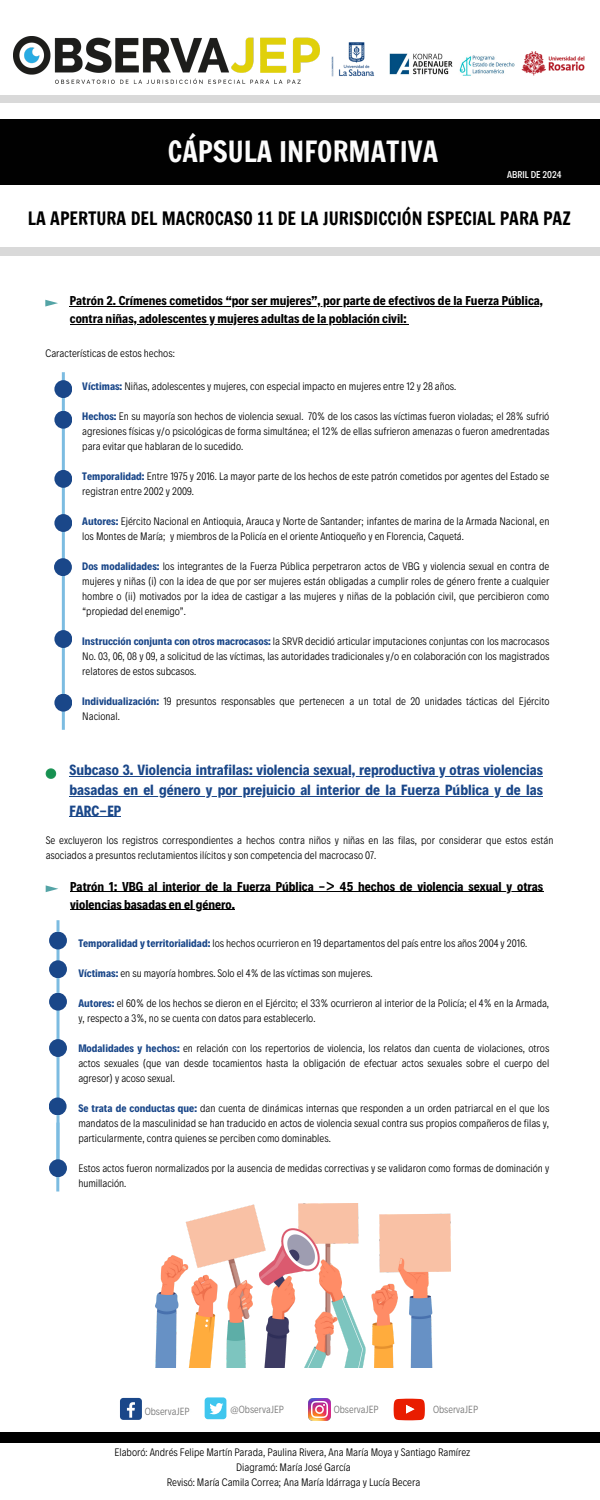
<style>
.page{position:relative;width:600px;height:1500px;background:#fff}
.page>*{position:absolute;margin:0;border:0;box-sizing:border-box;transform-origin:0 0}
.t1{font:28px "Francois One";color:#fcfcfc}
.t2{font:17.8px "Francois One";color:#000}
.t3{font:700 15px/20.2px "Decalotype";color:#1a4789;text-align:justify}
.t4{font:700 13px/18px "Decalotype";color:#000}
.t5{font:300 11px/15px "Decalotype";color:#000}
.t6{font:300 10.5px "Decalotype";color:#737373}
.t7{font:500 10px "Decalotype";color:#fcfcfc}
.s1{font-weight:700;color:#1a4789}
</style>
<div class="page">
<div style="left:0;top:96px;width:600px;height:6px;background:#d9d9d9"></div>
<img style="left:331px;top:42px;width:44px;height:35px">
<img style="left:521px;top:51px;width:64px;height:25px">
<div style="left:0;top:119px;width:600px;height:66px;background:#010101"></div>
<div style="left:0;top:247px;width:600px;height:8px;background:#d9d9d9"></div>
<img style="left:13px;top:37px;width:306px;height:46px">
<div style="left:0;top:1432px;width:600px;height:10px;background:#000"></div>
<div style="left:120px;top:1398px;width:22px;height:22px;background:#1a4789;border-radius:3px"></div>
<svg style="left:127px;top:1402px;width:8px;height:16px"></svg>
<div style="left:205px;top:1397px;width:21px;height:22px;background:#3fc6ee;border-radius:3px"></div>
<svg style="left:209px;top:1403px;width:14px;height:11px"></svg>
<img style="left:308px;top:1399px;width:22px;height:21px">
<svg style="left:394px;top:1399px;width:31px;height:21px"></svg>
<img style="left:389px;top:53px;width:125px;height:22px">
<svg style="left:45px;top:300px;width:13px;height:7px"></svg>
<hr style="left:62px;top:372px;width:3px;height:358px;background:#7cbce1">
<div style="left:54px;top:411px;width:18px;height:18px;background:#1a4789;border-radius:50%"></div>
<div style="left:54px;top:380px;width:18px;height:18px;background:#1a4789;border-radius:50%"></div>
<div style="left:54px;top:470px;width:18px;height:18px;background:#1a4789;border-radius:50%"></div>
<div style="left:54px;top:514px;width:18px;height:18px;background:#1a4789;border-radius:50%"></div>
<div style="left:54px;top:558px;width:18px;height:18px;background:#1a4789;border-radius:50%"></div>
<div style="left:54px;top:630px;width:18px;height:18px;background:#1a4789;border-radius:50%"></div>
<div style="left:54px;top:694px;width:18px;height:18px;background:#1a4789;border-radius:50%"></div>
<svg style="left:46px;top:768px;width:10px;height:11px"></svg>
<svg style="left:46px;top:885px;width:12px;height:7px"></svg>
<hr style="left:56px;top:1123px;width:3px;height:69px;background:#7cbce1">
<hr style="left:57px;top:920px;width:3px;height:257px;background:#7cbce1">
<div style="left:49px;top:960px;width:18px;height:18px;background:#1a4789;border-radius:50%"></div>
<div style="left:49px;top:932px;width:18px;height:17px;background:#1a4789;border-radius:50%"></div>
<div style="left:49px;top:993px;width:18px;height:18px;background:#1a4789;border-radius:50%"></div>
<div style="left:49px;top:1039px;width:18px;height:18px;background:#1a4789;border-radius:50%"></div>
<div style="left:49px;top:1097px;width:18px;height:18px;background:#1a4789;border-radius:50%"></div>
<div style="left:49px;top:1159px;width:18px;height:18px;background:#1a4789;border-radius:50%"></div>
<img style="left:156px;top:1203px;width:294px;height:164px">
<hr style="left:70px;top:306px;width:473px;height:1px;background:#000">
<hr style="left:70px;top:324px;width:337px;height:1px;background:#000">
<hr style="left:70px;top:776px;width:473px;height:1px;background:#1a4789">
<hr style="left:70px;top:796px;width:473px;height:1px;background:#1a4789">
<hr style="left:70px;top:816px;width:51px;height:1px;background:#1a4789">
<hr style="left:70px;top:892px;width:473px;height:1px;background:#000">
<hr style="left:70px;top:910px;width:165px;height:1px;background:#000">
<h1 class="t1" style="left:168px;top:131px;width:272px">CÁPSULA INFORMATIVA</h1>
<p class="t7" style="left:507px;top:168px;width:56px">ABRIL DE 2024</p>
<h2 class="t2" style="left:28px;top:206px;width:545px">LA APERTURA DEL MACROCASO 11 DE LA JURISDICCIÓN ESPECIAL PARA PAZ</h2>
<p class="t4" style="left:70px;top:291px;width:475px">Patrón 2. Crímenes cometidos “por ser mujeres”, por parte de efectivos de la Fuerza Pública, contra niñas, adolescentes y mujeres adultas de la población civil:</p>
<p class="t5" style="left:46px;top:345px;width:131px">Características de estos hechos:</p>
<p class="t5" style="left:82px;top:378px;width:376px"><span class="s1">Víctimas:</span> Niñas, adolescentes y mujeres, con especial impacto en mujeres entre 12 y 28 años.</p>
<p class="t5" style="left:82px;top:408px;width:469px;text-align:justify"><span class="s1">Hechos:</span> En su mayoría son hechos de violencia sexual. 70% de los casos las víctimas fueron violadas; el 28% sufrió agresiones físicas y/o psicológicas de forma simultánea; el 12% de ellas sufrieron amenazas o fueron amedrentadas para evitar que hablaran de lo sucedido.</p>
<p class="t5" style="left:82px;top:468px;width:469px"><span class="s1">Temporalidad:</span> Entre 1975 y 2016. La mayor parte de los hechos de este patrón cometidos por agentes del Estado se registran entre 2002 y 2009.</p>
<p class="t5" style="left:82px;top:513px;width:469px"><span class="s1">Autores:</span> Ejército Nacional en Antioquia, Arauca y Norte de Santander; infantes de marina de la Armada Nacional, en los Montes de María; y miembros de la Policía en el oriente Antioqueño y en Florencia, Caquetá.</p>
<p class="t5" style="left:82px;top:558px;width:469px;text-align:justify"><span class="s1">Dos modalidades:</span> los integrantes de la Fuerza Pública perpetraron actos de VBG y violencia sexual en contra de mujeres y niñas (i) con la idea de que por ser mujeres están obligadas a cumplir roles de género frente a cualquier hombre o (ii) motivados por la idea de castigar a las mujeres y niñas de la población civil, que percibieron como “propiedad del enemigo”.</p>
<p class="t5" style="left:82px;top:633px;width:469px;text-align:justify"><span class="s1">Instrucción conjunta con otros macrocasos:</span> la SRVR decidió articular imputaciones conjuntas con los macrocasos No. 03, 06, 08 y 09, a solicitud de las víctimas, las autoridades tradicionales y/o en colaboración con los magistrados relatores de estos subcasos.</p>
<p class="t5" style="left:82px;top:693px;width:469px"><span class="s1">Individualización:</span> 19 presuntos responsables que pertenecen a un total de 20 unidades tácticas del Ejército<br>Nacional.</p>
<h3 class="t3" style="left:70px;top:759px;width:475px">Subcaso 3. Violencia intrafilas: violencia sexual, reproductiva y otras violencias basadas en el género y por prejuicio al interior de la Fuerza Pública y de las FARC-EP</h3>
<p class="t5" style="left:46px;top:832px;width:509px">Se excluyeron los registros correspondientes a hechos contra niños y niñas en las filas, por considerar que estos están asociados a presuntos reclutamientos ilícitos y son competencia del macrocaso 07.</p>
<p class="t4" style="left:70px;top:877px;width:475px">Patrón 1: VBG al interior de la Fuerza Pública -&gt; 45 hechos de violencia sexual y otras violencias basadas en el género.</p>
<p class="t5" style="left:78px;top:935px;width:450px"><span class="s1">Temporalidad y territorialidad:</span> los hechos ocurrieron en 19 departamentos del país entre los años 2004 y 2016.</p>
<p class="t5" style="left:78px;top:965px;width:296px"><span class="s1">Víctimas:</span> en su mayoría hombres. Solo el 4% de las víctimas son mujeres.</p>
<p class="t5" style="left:78px;top:995px;width:473px"><span class="s1">Autores:</span> el 60% de los hechos se dieron en el Ejército; el 33% ocurrieron al interior de la Policía; el 4% en la Armada, y, respecto a 3%, no se cuenta con datos para establecerlo.</p>
<p class="t5" style="left:78px;top:1040px;width:473px;text-align:justify"><span class="s1">Modalidades y hechos:</span> en relación con los repertorios de violencia, los relatos dan cuenta de violaciones, otros actos sexuales (que van desde tocamientos hasta la obligación de efectuar actos sexuales sobre el cuerpo del agresor) y acoso sexual.</p>
<p class="t5" style="left:78px;top:1100px;width:473px;text-align:justify"><span class="s1">Se trata de conductas que:</span> dan cuenta de dinámicas internas que responden a un orden patriarcal en el que los mandatos de la masculinidad se han traducido en actos de violencia sexual contra sus propios compañeros de filas y, particularmente, contra quienes se perciben como dominables.</p>
<p class="t5" style="left:78px;top:1160px;width:473px">Estos actos fueron normalizados por la ausencia de medidas correctivas y se validaron como formas de dominación y humillación.</p>
<p class="t6" style="left:230px;top:1402px;width:55px">@ObservaJEP</p>
<p class="t6" style="left:433px;top:1403px;width:46px">ObservaJEP</p>
<p class="t5" style="left:115px;top:1444px;width:357px;text-align:center">Elaboró: Andrés Felipe Martín Parada, Paulina Rivera, Ana María Moya y Santiago Ramírez<br>Diagramó: María José García<br>Revisó: María Camila Correa; Ana María Idárraga y Lucía Becera</p>
<p class="t6" style="left:145px;top:1405px;width:46px">ObservaJEP</p>
<p class="t6" style="left:334px;top:1402px;width:46px">ObservaJEP</p>
</div>
